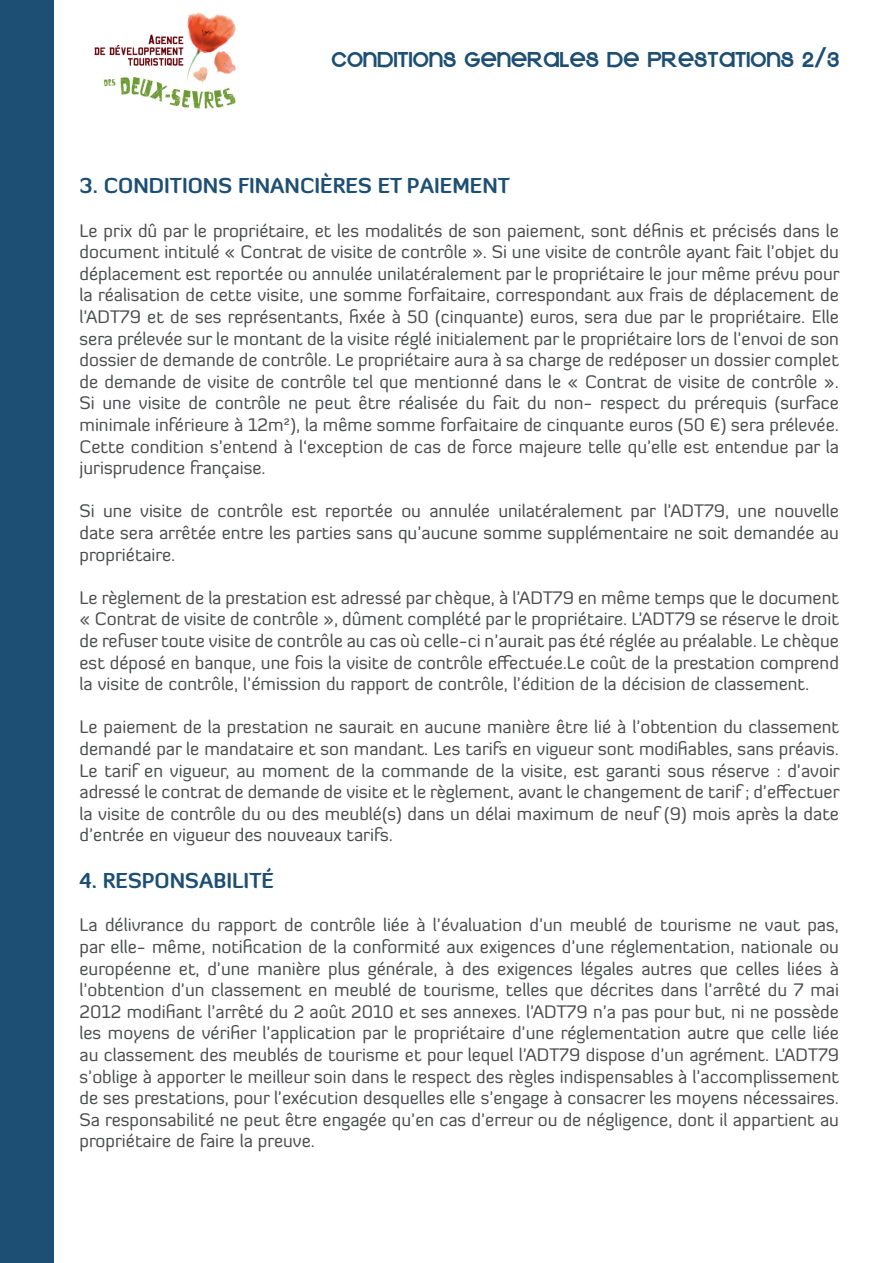
<style>
.page{position:relative;width:893px;height:1263px;background:#fff}
.page>*{position:absolute;margin:0;border:0;box-sizing:border-box;transform-origin:0 0}
.t1{font:24px "Kravitz Extra Thermal";color:#1c4f73}
.t2{font:700 21px "Diavlo";color:#1c4f73}
.t3{font:700 21px "Diavlo";letter-spacing:.13em;color:#1c4f73}
.t4{font:18px/21.6px "Diavlo";color:#4b4c4d;text-align:justify}
</style>
<div class="page">
<img style="left:94px;top:12px;width:142px;height:97px">
<div style="left:0;top:0;width:54px;height:1263px;background:#1c4f73"></div>
<h1 class="t1" style="left:331px;top:44px;width:510px">CONDITIONS GENERALES DE PRESTATIONS 2/3</h1>
<p class="t2" style="left:80px;top:172px;width:429px">3. CONDITIONS FINANCIÈRES ET PAIEMENT</p>
<p class="t4" style="left:80px;top:219px;width:762px">Le prix dû par le propriétaire, et les modalités de son paiement, sont définis et précisés dans le document intitulé « Contrat de visite de contrôle ». Si une visite de contrôle ayant fait l’objet du déplacement est reportée ou annulée unilatéralement par le propriétaire le jour même prévu pour la réalisation de cette visite, une somme forfaitaire, correspondant aux frais de déplacement de l’ADT79 et de ses représentants, fixée à 50 (cinquante) euros, sera due par le propriétaire. Elle sera prélevée sur le montant de la visite réglé initialement par le propriétaire lors de l’envoi de son dossier de demande de contrôle. Le propriétaire aura à sa charge de redéposer un dossier complet de demande de visite de contrôle tel que mentionné dans le « Contrat de visite de contrôle ».<br>Si une visite de contrôle ne peut être réalisée du fait du non- respect du prérequis (surface minimale inférieure à 12m²), la même somme forfaitaire de cinquante euros (50 €) sera prélevée.<br>Cette condition s’entend à l‘exception de cas de force majeure telle qu’elle est entendue par la jurisprudence française.</p>
<p class="t4" style="left:80px;top:500px;width:761px">Si une visite de contrôle est reportée ou annulée unilatéralement par l’ADT79, une nouvelle date sera arrêtée entre les parties sans qu’aucune somme supplémentaire ne soit demandée au propriétaire.</p>
<p class="t4" style="left:80px;top:586px;width:761px">Le règlement de la prestation est adressé par chèque, à l’ADT79 en même temps que le document « Contrat de visite de contrôle », dûment complété par le propriétaire. L’ADT79 se réserve le droit de refuser toute visite de contrôle au cas où celle-ci n’aurait pas été réglée au préalable. Le chèque est déposé en banque, une fois la visite de contrôle effectuée.Le coût de la prestation comprend la visite de contrôle, l’émission du rapport de contrôle, l’édition de la décision de classement.</p>
<p class="t4" style="left:80px;top:716px;width:762px">Le paiement de la prestation ne saurait en aucune manière être lié à l’obtention du classement demandé par le mandataire et son mandant. Les tarifs en vigueur sont modifiables, sans préavis.<br>Le tarif en vigueur, au moment de la commande de la visite, est garanti sous réserve : d’avoir adressé le contrat de demande de visite et le règlement, avant le changement de tarif ; d’effectuer la visite de contrôle du ou des meublé(s) dans un délai maximum de neuf (9) mois après la date d’entrée en vigueur des nouveaux tarifs.</p>
<p class="t3" style="left:80px;top:867px;width:196px">4. RESPONSABILITÉ</p>
<p class="t4" style="left:80px;top:914px;width:761px">La délivrance du rapport de contrôle liée à l’évaluation d’un meublé de tourisme ne vaut pas, par elle- même, notification de la conformité aux exigences d’une réglementation, nationale ou européenne et, d’une manière plus générale, à des exigences légales autres que celles liées à l’obtention d’un classement en meublé de tourisme, telles que décrites dans l’arrêté du 7 mai 2012 modifiant l’arrêté du 2 août 2010 et ses annexes. l’ADT79 n’a pas pour but, ni ne possède les moyens de vérifier l’application par le propriétaire d’une réglementation autre que celle liée au classement des meublés de tourisme et pour lequel l’ADT79 dispose d’un agrément. L’ADT79 s’oblige à apporter le meilleur soin dans le respect des règles indispensables à l’accomplissement de ses prestations, pour l’exécution desquelles elle s’engage à consacrer les moyens nécessaires.<br>Sa responsabilité ne peut être engagée qu’en cas d’erreur ou de négligence, dont il appartient au propriétaire de faire la preuve.</p>
</div>
